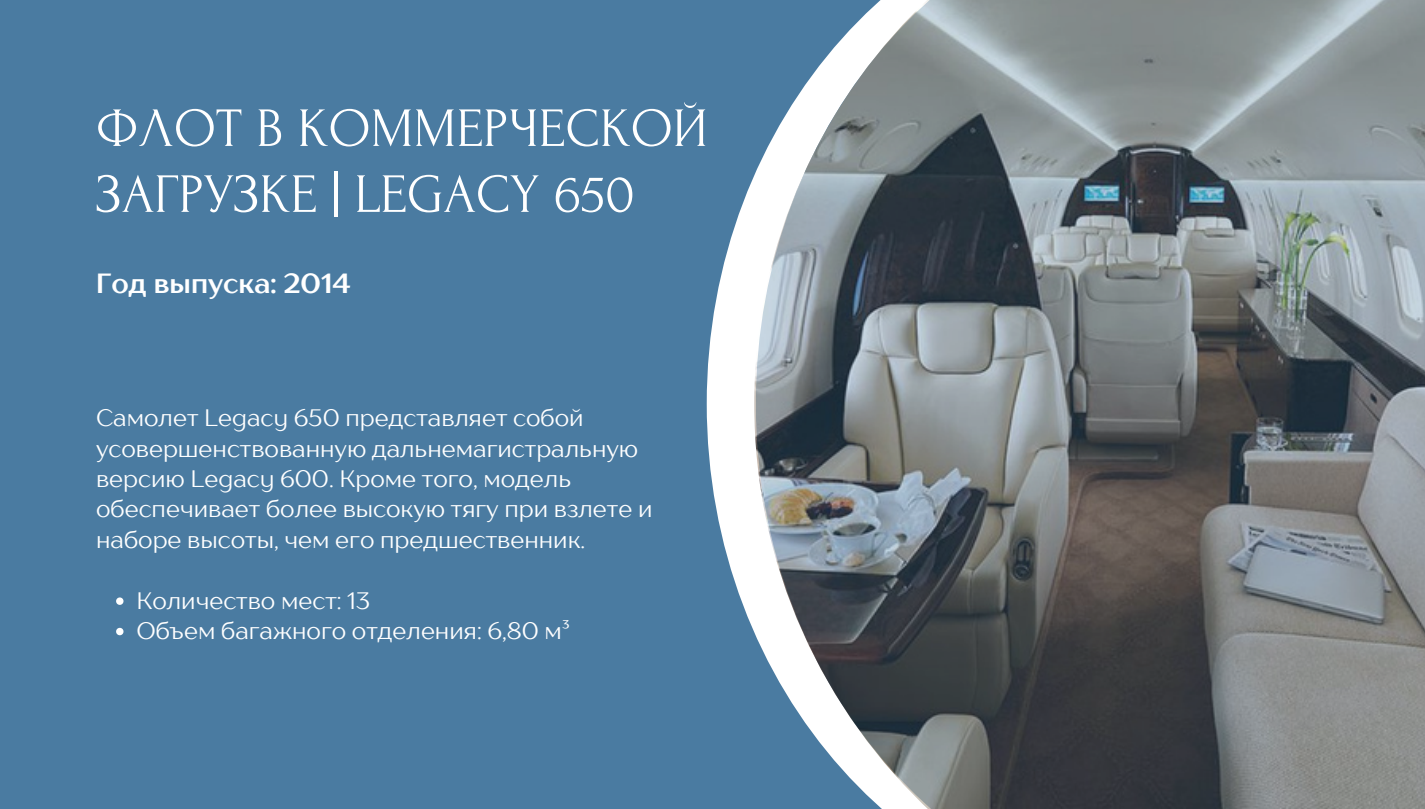
<style>
.page{position:relative;width:1425px;height:809px;background:#fff}
.page>*{position:absolute;margin:0;border:0;box-sizing:border-box;transform-origin:0 0}
.t1{font:55.25px/65.8px "Forum";color:#fff}
.t2{font:700 27.75px "TT Drugs";color:#fff}
.t3{font:23.75px/30.2px "TT Drugs";color:#fff}
</style>
<div class="page">
<div style="left:0;top:0;width:1425px;height:808px;background:#4a7ba1"></div>
<svg style="left:707px;top:176px;width:47px;height:456px;fill:#fff"></svg>
<img style="left:754px;top:0;width:671px;height:808px">
<svg style="left:116px;top:597px;width:7px;height:7px"></svg>
<svg style="left:116px;top:627px;width:7px;height:8px"></svg>
<h1 class="t1" style="left:96px;top:96px;width:613px">ФЛОТ В КОММЕРЧЕСКОЙ<br>ЗАГРУЗКЕ | LEGACY 650</h1>
<p class="t2" style="left:96px;top:265px;width:256px">Год выпуска: 2014</p>
<p class="t3" style="left:96px;top:402px;width:558px">Самолет Legacy 650 представляет собой усовершенствованную дальнемагистральную версию Legacy 600. Кроме того, модель обеспечивает более высокую тягу при взлете и наборе высоты, чем его предшественник.</p>
<p class="t3" style="left:136px;top:584px;width:435px">Количество мест: 13<br>Объем багажного отделения: 6,80 м³</p>
</div>
